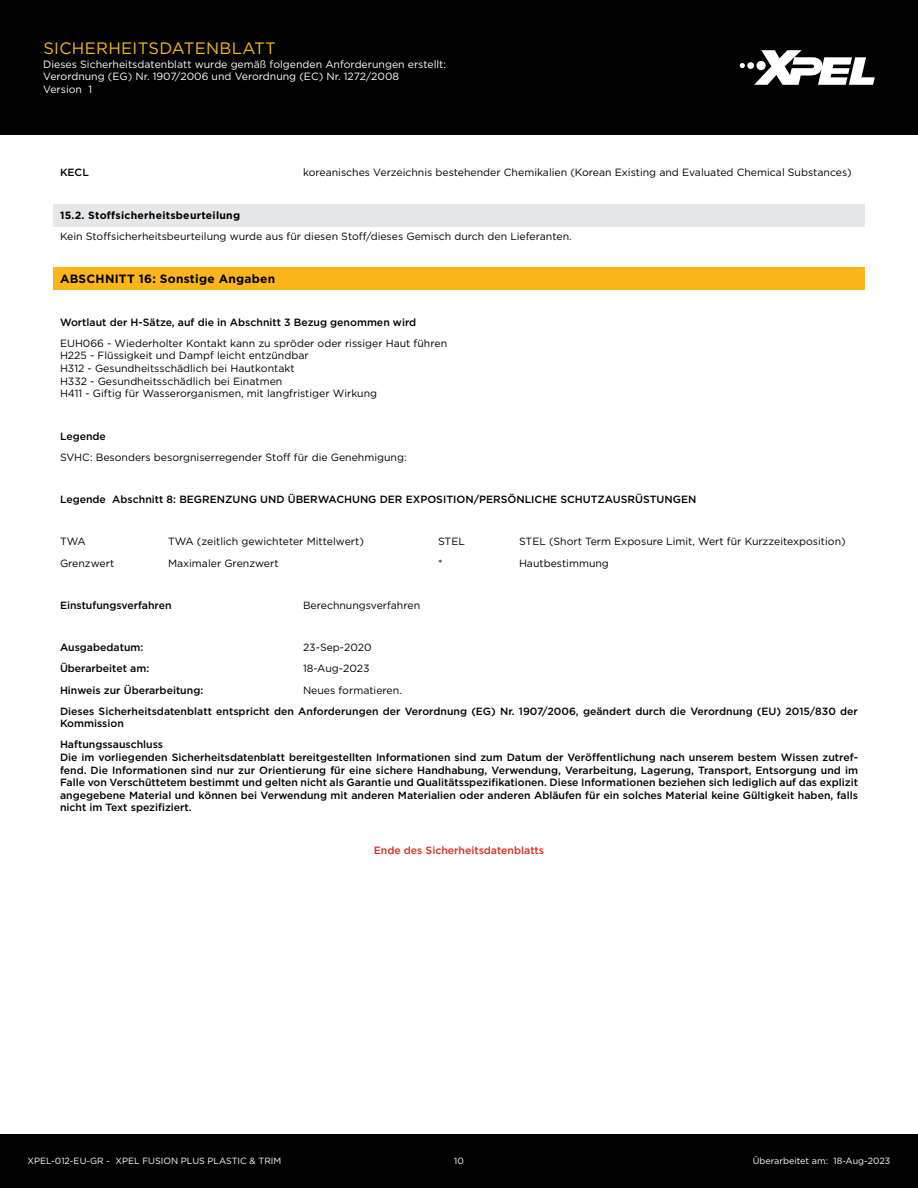
<style>
.page{position:relative;width:918px;height:1188px;background:#fff}
.page>*{position:absolute;margin:0;border:0;box-sizing:border-box;transform-origin:0 0}
.t1{font:16.5px "Gotham Pro";letter-spacing:.02em;color:#fcb61c}
.t2{font:700 12px "Gotham Pro";letter-spacing:.02em;color:#010101}
.t3{font:500 10.5px/12.6px "Gotham Pro";color:#010101}
.t4{font:10.5px/12.6px "Gotham Pro";color:#010101}
.t5{font:10.5px/12.6px "Gotham Pro";color:#fff}
.t6{font:700 10.5px "Gotham Pro";letter-spacing:.025em;color:#010101}
.t7{font:500 10.5px "Gotham Pro";color:#db2b1a}
.t8{font:9px "Gotham Pro";color:#fff}
</style>
<div class="page">
<div style="left:0;top:0;width:918px;height:135px;background:#010101"></div>
<svg style="left:740px;top:50px;width:135px;height:35px"></svg>
<div style="left:0;top:1134px;width:918px;height:54px;background:#010101"></div>
<div style="left:53px;top:268px;width:812px;height:22px;background:#fcb61c"></div>
<div style="left:53px;top:204px;width:812px;height:23px;background:#e6e7e9"></div>
<h1 class="t1" style="left:43px;top:39px;width:234px">SICHERHEITSDATENBLATT</h1>
<p class="t5" style="left:43px;top:58px;width:404px">Dieses Sicherheitsdatenblatt wurde gemäß folgenden Anforderungen erstellt:<br>Verordnung (EG) Nr. 1907/2006 und Verordnung (EC) Nr. 1272/2008<br>Version 1</p>
<p class="t3" style="left:60px;top:166px;width:30px">KECL</p>
<p class="t4" style="left:303px;top:166px;width:550px">koreanisches Verzeichnis bestehender Chemikalien (Korean Existing and Evaluated Chemical Substances)</p>
<p class="t6" style="left:60px;top:209px;width:182px">15.2. Stoffsicherheitsbeurteilung</p>
<p class="t4" style="left:60px;top:230px;width:513px">Kein Stoffsicherheitsbeurteilung wurde aus für diesen Stoff/dieses Gemisch durch den Lieferanten.</p>
<p class="t2" style="left:60px;top:272px;width:217px">ABSCHNITT 16: Sonstige Angaben</p>
<p class="t3" style="left:60px;top:315px;width:358px">Wortlaut der H-Sätze, auf die in Abschnitt 3 Bezug genommen wird</p>
<p class="t4" style="left:60px;top:337px;width:389px">EUH066 - Wiederholter Kontakt kann zu spröder oder rissiger Haut führen H225 - Flüssigkeit und Dampf leicht entzündbar<br>H312 - Gesundheitsschädlich bei Hautkontakt<br>H332 - Gesundheitsschädlich bei Einatmen<br>H411 - Giftig für Wasserorganismen, mit langfristiger Wirkung</p>
<p class="t3" style="left:60px;top:429px;width:48px">Legende</p>
<p class="t4" style="left:60px;top:451px;width:348px">SVHC: Besonders besorgniserregender Stoff für die Genehmigung:</p>
<p class="t3" style="left:60px;top:493px;width:638px">Legende Abschnitt 8: BEGRENZUNG UND ÜBERWACHUNG DER EXPOSITION/PERSÖNLICHE SCHUTZAUSRÜSTUNGEN</p>
<p class="t4" style="left:60px;top:535px;width:27px">TWA</p>
<p class="t4" style="left:168px;top:535px;width:197px">TWA (zeitlich gewichteter Mittelwert)</p>
<p class="t4" style="left:438px;top:535px;width:28px">STEL</p>
<p class="t4" style="left:519px;top:535px;width:328px">STEL (Short Term Exposure Limit, Wert für Kurzzeitexposition)</p>
<p class="t4" style="left:60px;top:557px;width:56px">Grenzwert</p>
<p class="t4" style="left:168px;top:557px;width:112px">Maximaler Grenzwert</p>
<p class="t4" style="left:438px;top:557px;width:6px">*</p>
<p class="t4" style="left:519px;top:557px;width:91px">Hautbestimmung</p>
<p class="t3" style="left:60px;top:599px;width:113px">Einstufungsverfahren</p>
<p class="t4" style="left:303px;top:599px;width:119px">Berechnungsverfahren</p>
<p class="t3" style="left:60px;top:641px;width:85px">Ausgabedatum:</p>
<p class="t4" style="left:303px;top:641px;width:70px">23-Sep-2020</p>
<p class="t3" style="left:60px;top:662px;width:91px">Überarbeitet am:</p>
<p class="t4" style="left:303px;top:662px;width:68px">18-Aug-2023</p>
<p class="t3" style="left:60px;top:683px;width:145px">Hinweis zur Überarbeitung:</p>
<p class="t4" style="left:303px;top:684px;width:100px">Neues formatieren.</p>
<p class="t3" style="left:60px;top:704px;width:799px">Dieses Sicherheitsdatenblatt entspricht den Anforderungen der Verordnung (EG) Nr. 1907/2006, geändert durch die Verordnung (EU) 2015/830 der<br>Kommission</p>
<p class="t3" style="left:60px;top:738px;width:800px">Haftungssauschluss<br>Die im vorliegenden Sicherheitsdatenblatt bereitgestellten Informationen sind zum Datum der Veröffentlichung nach unserem bestem Wissen zutref&shy;fend. Die Informationen sind nur zur Orientierung für eine sichere Handhabung, Verwendung, Verarbeitung, Lagerung, Transport, Entsorgung und im Falle von Verschüttetem bestimmt und gelten nicht als Garantie und Qualitätsspezifikationen. Diese Informationen beziehen sich lediglich auf das explizit angegebene Material und können bei Verwendung mit anderen Materialien oder anderen Abläufen für ein solches Material keine Gültigkeit haben, falls nicht im Text spezifiziert.</p>
<p class="t7" style="left:374px;top:844px;width:172px">Ende des Sicherheitsdatenblatts</p>
<p class="t8" style="left:27px;top:1156px;width:255px">XPEL-012-EU-GR - XPEL FUSION PLUS PLASTIC &amp; TRIM</p>
<p class="t8" style="left:454px;top:1156px;width:11px">10</p>
<p class="t8" style="left:753px;top:1156px;width:139px">Überarbeitet am: 18-Aug-2023</p>
</div>
